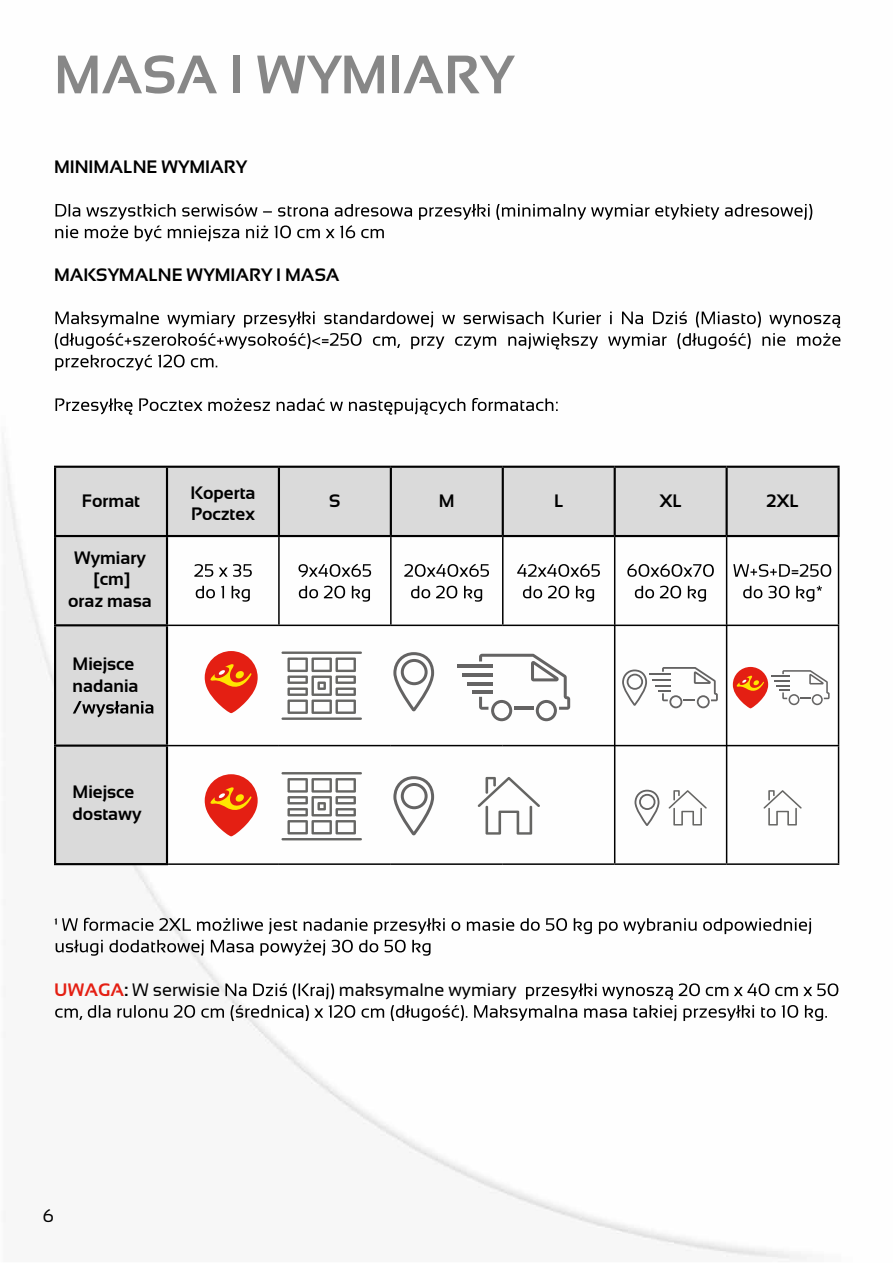
<style>
.page{position:relative;width:893px;height:1263px;background:#fff}
.page>*{position:absolute;margin:0;border:0;box-sizing:border-box;transform-origin:0 0}
.t1{font:700 54px "Sansation";color:#878787}
.t2{font:700 18px/21.6px "Sansation";color:#000}
.t3{font:18px "Sansation";color:#000}
.s1{font-weight:700;color:#e41f13}
.s2{font-weight:700}
</style>
<div class="page">
<img style="left:4px;top:209px;width:837px;height:1051px">
<svg style="left:55px;top:312px;width:785px;height:37px"></svg>
<svg style="left:55px;top:355px;width:162px;height:16px"></svg>
<svg style="left:55px;top:204px;width:757px;height:38px"></svg>
<svg style="left:56px;top:398px;width:502px;height:17px"></svg>
<svg style="left:56px;top:468px;width:782px;height:395px"></svg>
<hr style="left:278px;top:537px;width:2px;height:88px;background:#000">
<hr style="left:390px;top:537px;width:2px;height:88px;background:#000">
<hr style="left:502px;top:537px;width:1px;height:88px;background:#000">
<hr style="left:614px;top:537px;width:1px;height:88px;background:#000">
<hr style="left:726px;top:537px;width:1px;height:88px;background:#000">
<hr style="left:838px;top:537px;width:1px;height:88px;background:#000">
<hr style="left:168px;top:625px;width:111px;height:1px;background:#000">
<hr style="left:279px;top:625px;width:112px;height:1px;background:#000">
<hr style="left:391px;top:625px;width:112px;height:1px;background:#000">
<hr style="left:503px;top:625px;width:112px;height:1px;background:#000">
<hr style="left:615px;top:625px;width:112px;height:1px;background:#000">
<hr style="left:727px;top:625px;width:112px;height:1px;background:#000">
<hr style="left:838px;top:626px;width:1px;height:119px;background:#000">
<hr style="left:168px;top:745px;width:111px;height:1px;background:#000">
<hr style="left:279px;top:745px;width:112px;height:1px;background:#000">
<hr style="left:391px;top:745px;width:112px;height:1px;background:#000">
<hr style="left:503px;top:745px;width:112px;height:1px;background:#000">
<hr style="left:615px;top:745px;width:112px;height:1px;background:#000">
<hr style="left:614px;top:625px;width:1px;height:238px;background:#000">
<hr style="left:727px;top:745px;width:112px;height:1px;background:#000">
<hr style="left:726px;top:625px;width:1px;height:238px;background:#000">
<hr style="left:838px;top:746px;width:1px;height:117px;background:#000">
<hr style="left:168px;top:863px;width:111px;height:2px;background:#000">
<hr style="left:279px;top:863px;width:112px;height:2px;background:#000">
<hr style="left:391px;top:863px;width:112px;height:2px;background:#000">
<hr style="left:503px;top:863px;width:112px;height:2px;background:#000">
<hr style="left:615px;top:863px;width:112px;height:2px;background:#000">
<hr style="left:727px;top:863px;width:112px;height:2px;background:#000">
<hr style="left:54px;top:466px;width:113px;height:2px;background:#000">
<hr style="left:54px;top:468px;width:2px;height:67px;background:#000">
<hr style="left:167px;top:466px;width:112px;height:2px;background:#000">
<hr style="left:166px;top:468px;width:2px;height:67px;background:#000">
<hr style="left:167px;top:535px;width:112px;height:2px;background:#000">
<hr style="left:279px;top:466px;width:112px;height:2px;background:#000">
<hr style="left:278px;top:468px;width:2px;height:67px;background:#000">
<hr style="left:279px;top:535px;width:112px;height:2px;background:#000">
<hr style="left:391px;top:466px;width:112px;height:2px;background:#000">
<hr style="left:390px;top:468px;width:2px;height:67px;background:#000">
<hr style="left:391px;top:535px;width:112px;height:2px;background:#000">
<hr style="left:503px;top:466px;width:112px;height:2px;background:#000">
<hr style="left:502px;top:468px;width:2px;height:67px;background:#000">
<hr style="left:503px;top:535px;width:112px;height:2px;background:#000">
<hr style="left:615px;top:466px;width:112px;height:2px;background:#000">
<hr style="left:614px;top:468px;width:2px;height:67px;background:#000">
<hr style="left:615px;top:535px;width:112px;height:2px;background:#000">
<hr style="left:727px;top:466px;width:113px;height:2px;background:#000">
<hr style="left:725px;top:468px;width:3px;height:67px;background:#000">
<hr style="left:837px;top:468px;width:3px;height:67px;background:#000">
<hr style="left:727px;top:535px;width:113px;height:2px;background:#000">
<hr style="left:54px;top:535px;width:113px;height:2px;background:#000">
<hr style="left:54px;top:537px;width:2px;height:87px;background:#000">
<hr style="left:166px;top:537px;width:2px;height:87px;background:#000">
<hr style="left:54px;top:624px;width:114px;height:2px;background:#000">
<hr style="left:54px;top:626px;width:2px;height:118px;background:#000">
<hr style="left:166px;top:626px;width:2px;height:118px;background:#000">
<hr style="left:54px;top:744px;width:114px;height:3px;background:#000">
<hr style="left:54px;top:747px;width:2px;height:116px;background:#000">
<hr style="left:166px;top:747px;width:2px;height:116px;background:#000">
<hr style="left:54px;top:863px;width:114px;height:2px;background:#000">
<svg style="left:194px;top:564px;width:58px;height:13px"></svg>
<svg style="left:196px;top:586px;width:54px;height:16px"></svg>
<svg style="left:298px;top:564px;width:73px;height:13px"></svg>
<svg style="left:299px;top:586px;width:71px;height:16px"></svg>
<svg style="left:404px;top:564px;width:85px;height:13px"></svg>
<svg style="left:411px;top:586px;width:71px;height:16px"></svg>
<svg style="left:517px;top:564px;width:83px;height:13px"></svg>
<svg style="left:523px;top:586px;width:71px;height:16px"></svg>
<svg style="left:627px;top:564px;width:87px;height:13px"></svg>
<svg style="left:635px;top:586px;width:71px;height:16px"></svg>
<svg style="left:733px;top:564px;width:98px;height:13px"></svg>
<svg style="left:743px;top:586px;width:79px;height:16px"></svg>
<svg style="left:73px;top:701px;width:80px;height:16px"></svg>
<svg style="left:634px;top:790px;width:25px;height:36px"></svg>
<svg style="left:622px;top:667px;width:96px;height:41px"></svg>
<svg style="left:668px;top:790px;width:39px;height:35px"></svg>
<svg style="left:763px;top:790px;width:39px;height:35px"></svg>
<svg style="left:733px;top:667px;width:97px;height:41px"></svg>
<svg style="left:55px;top:918px;width:756px;height:16px"></svg>
<svg style="left:56px;top:940px;width:374px;height:16px"></svg>
<svg style="left:55px;top:983px;width:783px;height:38px"></svg>
<hr style="left:458px;top:664px;width:35px;height:3px;background:#646363">
<hr style="left:463px;top:673px;width:30px;height:3px;background:#646363">
<hr style="left:468px;top:682px;width:25px;height:3px;background:#646363">
<hr style="left:472px;top:691px;width:21px;height:3px;background:#646363">
<svg style="left:479px;top:654px;width:91px;height:67px"></svg>
<svg style="left:393px;top:652px;width:41px;height:59px"></svg>
<svg style="left:205px;top:651px;width:53px;height:62px"></svg>
<svg style="left:393px;top:776px;width:41px;height:59px"></svg>
<svg style="left:478px;top:777px;width:62px;height:58px"></svg>
<svg style="left:205px;top:774px;width:53px;height:62px"></svg>
<hr style="left:281px;top:651px;width:81px;height:3px;background:#656563">
<hr style="left:281px;top:717px;width:81px;height:3px;background:#656563">
<svg style="left:287px;top:657px;width:69px;height:57px"></svg>
<hr style="left:281px;top:772px;width:81px;height:2px;background:#656563">
<hr style="left:281px;top:838px;width:81px;height:2px;background:#656563">
<svg style="left:287px;top:778px;width:69px;height:56px"></svg>
<h1 class="t1" style="left:54px;top:44px;width:461px">MASA I WYMIARY</h1>
<p class="t2" style="left:54px;top:156px;width:194px">MINIMALNE WYMIARY</p>
<p class="t2" style="left:54px;top:264px;width:287px">MAKSYMALNE WYMIARY I MASA</p>
<p class="t2" style="left:82px;top:490px;width:60px">Format</p>
<p class="t2" style="left:190px;top:482px;width:67px">Koperta<br>Pocztex</p>
<p class="t2" style="left:329px;top:490px;width:13px">S</p>
<p class="t2" style="left:439px;top:490px;width:17px">M</p>
<p class="t2" style="left:554px;top:490px;width:11px">L</p>
<p class="t2" style="left:659px;top:490px;width:24px">XL</p>
<p class="t2" style="left:766px;top:490px;width:35px">2XL</p>
<p class="t2" style="left:68px;top:547px;width:85px;text-align:center">Wymiary [cm]<br>oraz masa</p>
<p class="t2" style="left:73px;top:653px;width:67px">Miejsce nadania</p>
<p class="t2" style="left:73px;top:781px;width:71px">Miejsce dostawy</p>
<p class="t3" style="left:54px;top:980px;width:167px"><span class="s1">UWAGA</span><span class="s2">:</span> W serwisie</p>
<p class="t3" style="left:339px;top:980px;width:179px">maksymalne wymiary</p>
<p class="t3" style="left:43px;top:1206px;width:13px">6</p>
</div>
